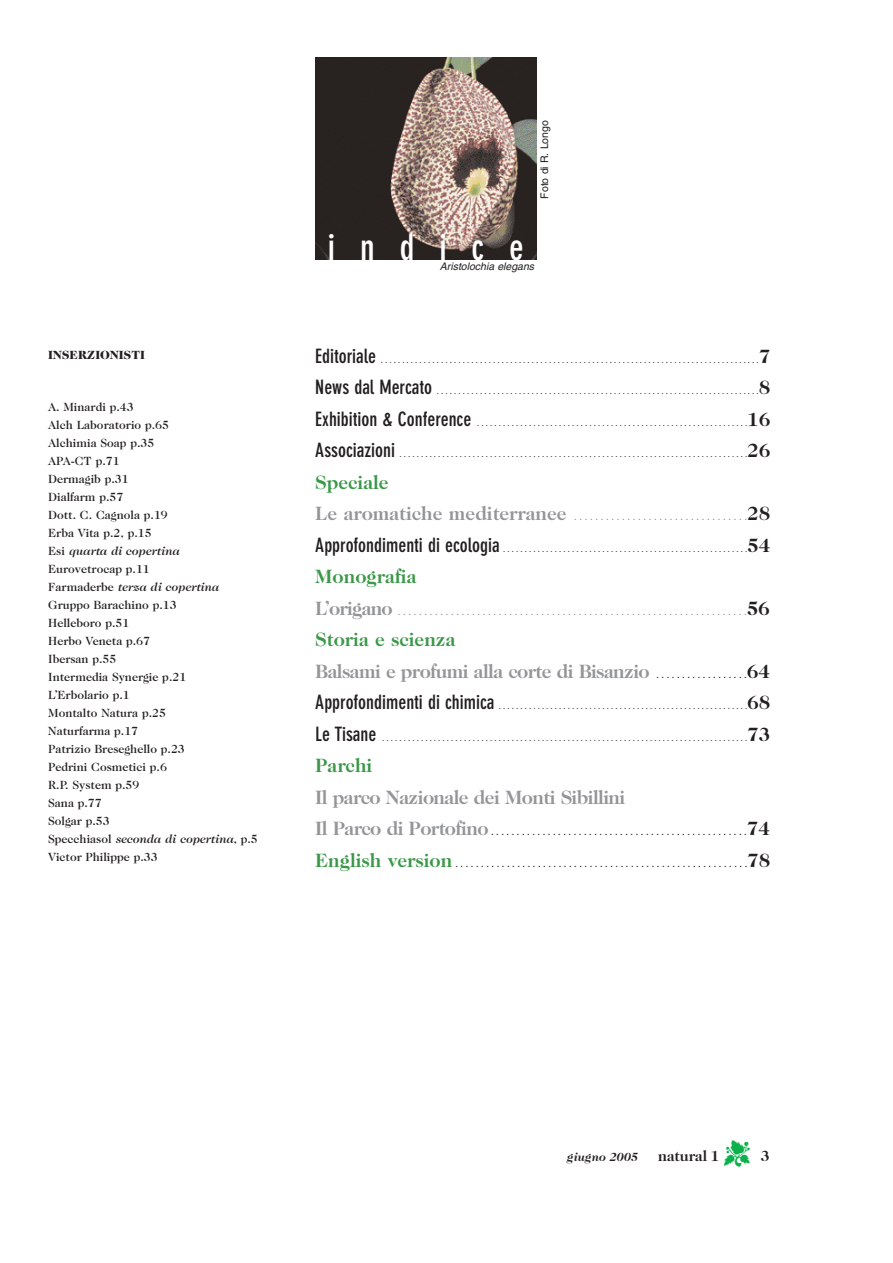
<style>
.page{position:relative;width:893px;height:1263px;background:#fff}
.page>*{position:absolute;margin:0;border:0;box-sizing:border-box;transform-origin:0 0}
.t1{font:700 condensed 36px "DIN Neuzeit Grotesk";letter-spacing:.695em;color:#fff}
.t2{font:700 19.5px/31.5px "Caslon Two Twenty Four";letter-spacing:-.03em;color:#939598}
.t3{font:700 19.5px "Caslon Two Twenty Four";color:#3a9848}
.t4{font:700 15px "Caslon Two Twenty Four";color:#231f20}
.t5{font:500 12px/18px "Caslon Two Twenty Four";color:#231f20}
.t6{font:900 12px "Caslon Two Twenty Four";color:#231f20}
.t7{font:italic 700 12px "Caslon Two Twenty Four";color:#231f20}
.t8{font:italic 10.5px "Helvetica";color:#231f20}
.t9{font:10.5px "Helvetica";color:#231f20}
.t10{font:700 condensed 9px "DIN Neuzeit Grotesk";color:#231f20}
.t11{font:500 9px "Caslon Two Twenty Four";color:#231f20}
.t12{font:700 9px "Caslon Two Twenty Four";color:#939598}
.s1{font-style:italic}
.s2{font-size:19.5px}
.s3{font-family:"Caslon Two Twenty Four";font-stretch:normal;font-size:19.5px}
.s4{font-size:19.5px;color:#231f20}
.s5{color:#3a9848}
.s6{font-weight:500;font-size:9px;color:#231f20}
.s7{color:#231f20}
.s8{font-weight:700;font-size:19.5px;color:#939598}
.s9{font-weight:700;font-size:19.5px}
.s10{font-weight:700;font-size:19.5px;color:#3a9848}
</style>
<div class="page">
<img style="left:315px;top:57px;width:221px;height:203px">
<h3 class="t6" style="left:48px;top:350px;width:98px">INSERZIONISTI</h3>
<p class="t5" style="left:48px;top:399px;width:211px">A. Minardi p.43<br>Alch Laboratorio p.65<br>Alchimia Soap p.35<br>APA-CT p.71<br>Dermagib p.31<br>Dialfarm p.57<br>Dott. C. Cagnola p.19<br>Erba Vita p.2, p.15<br>Esi <span class="s1">quarta di copertina<br></span>Eurovetrocap p.11<br>Farmaderbe <span class="s1">terza di copertina<br></span>Gruppo Barachino p.13<br>Helleboro p.51<br>Herbo Veneta p.67<br>Ibersan p.55<br>Intermedia Synergie p.21<br>L’Erbolario p.1<br>Montalto Natura p.25<br>Naturfarma p.17<br>Patrizio Breseghello p.23<br>Pedrini Cosmetici p.6<br>R.P. System p.59<br>Sana p.77<br>Solgar p.53<br>Specchiasol <span class="s1">seconda di copertina,</span> p.5<br>Victor Philippe p.33</p>
<p class="t9" style="left:541px;top:199px;width:80px;rotate:-90deg">Foto di R. Longo</p>
<h1 class="t1" style="left:328px;top:234px;width:198px">indice</h1>
<p class="t8" style="left:440px;top:262px;width:98px">Aristolochia elegans</p>
<p class="t10" style="left:315px;top:356px;width:456px"><span class="s2">Editoriale</span> . . . . . . . . . . . . . . . . . . . . . . . . . . . . . . . . . . . . . . . . . . . . . . . . . . . . . . . . . . . . . . . . . . . . . . . . . . . . . . . . . . . . . . . .<span class="s3">7</span></p>
<p class="t10" style="left:315px;top:388px;width:456px"><span class="s2">News dal Mercato</span> . . . . . . . . . . . . . . . . . . . . . . . . . . . . . . . . . . . . . . . . . . . . . . . . . . . . . . . . . . . . . . . . . . . . . . . . . . .<span class="s3">8</span></p>
<p class="t10" style="left:315px;top:419px;width:456px"><span class="s2">Exhibition &amp; Conference</span> . . . . . . . . . . . . . . . . . . . . . . . . . . . . . . . . . . . . . . . . . . . . . . . . . . . . . . . . . . . . . . .<span class="s3">16</span></p>
<p class="t10" style="left:315px;top:451px;width:456px"><span class="s2">Associazioni</span> . . . . . . . . . . . . . . . . . . . . . . . . . . . . . . . . . . . . . . . . . . . . . . . . . . . . . . . . . . . . . . . . . . . . . . . . . . . . . . . . .<span class="s3">26</span></p>
<h2 class="t3" style="left:315px;top:475px;width:75px">Speciale</h2>
<p class="t12" style="left:315px;top:514px;width:456px"><span class="s2">Le aromatiche mediterranee</span> . . . . . . . . . . . . . . . . . . . . . . . . . . . . . . . . .<span class="s4">28</span></p>
<p class="t10" style="left:315px;top:545px;width:456px"><span class="s2">Approfondimenti di ecologia</span> . . . . . . . . . . . . . . . . . . . . . . . . . . . . . . . . . . . . . . . . . . . . . . . . . . . . . . . . .<span class="s3">54</span></p>
<h2 class="t3" style="left:315px;top:569px;width:103px">Monografia</h2>
<p class="t12" style="left:315px;top:608px;width:456px"><span class="s2">L’origano</span> . . . . . . . . . . . . . . . . . . . . . . . . . . . . . . . . . . . . . . . . . . . . . . . . . . . . . . . . . . . . . . . . . .<span class="s4">56</span></p>
<h2 class="t2" style="left:315px;top:625px;width:456px"><span class="s5">Storia e scienza<br></span>Balsami e profumi alla corte di Bisanzio <span class="s6">. . . . . . . . . . . . . . . . . .</span><span class="s7">64</span></h2>
<p class="t10" style="left:315px;top:703px;width:456px"><span class="s2">Approfondimenti di chimica</span> . . . . . . . . . . . . . . . . . . . . . . . . . . . . . . . . . . . . . . . . . . . . . . . . . . . . . . . . . .<span class="s3">68</span></p>
<p class="t10" style="left:315px;top:734px;width:456px"><span class="s2">Le Tisane</span> . . . . . . . . . . . . . . . . . . . . . . . . . . . . . . . . . . . . . . . . . . . . . . . . . . . . . . . . . . . . . . . . . . . . . . . . . . . . . . . . . . . . .<span class="s3">73</span></p>
<h2 class="t3" style="left:315px;top:758px;width:59px">Parchi</h2>
<h2 class="t2" style="left:315px;top:783px;width:312px">Il parco Nazionale dei Monti Sibillini</h2>
<p class="t11" style="left:315px;top:829px;width:456px"><span class="s8">Il Parco di Portofino</span> . . . . . . . . . . . . . . . . . . . . . . . . . . . . . . . . . . . . . . . . . . . . . . . . . .<span class="s9">74</span></p>
<p class="t11" style="left:315px;top:860px;width:456px"><span class="s10">English version</span> . . . . . . . . . . . . . . . . . . . . . . . . . . . . . . . . . . . . . . . . . . . . . . . . . . . . . . . . .<span class="s9">78</span></p>
<h3 class="t7" style="left:567px;top:1152px;width:73px">giugno 2005</h3>
<h3 class="t4" style="left:658px;top:1150px;width:62px">natural 1</h3>
<h3 class="t4" style="left:761px;top:1150px;width:10px">3</h3>
</div>
